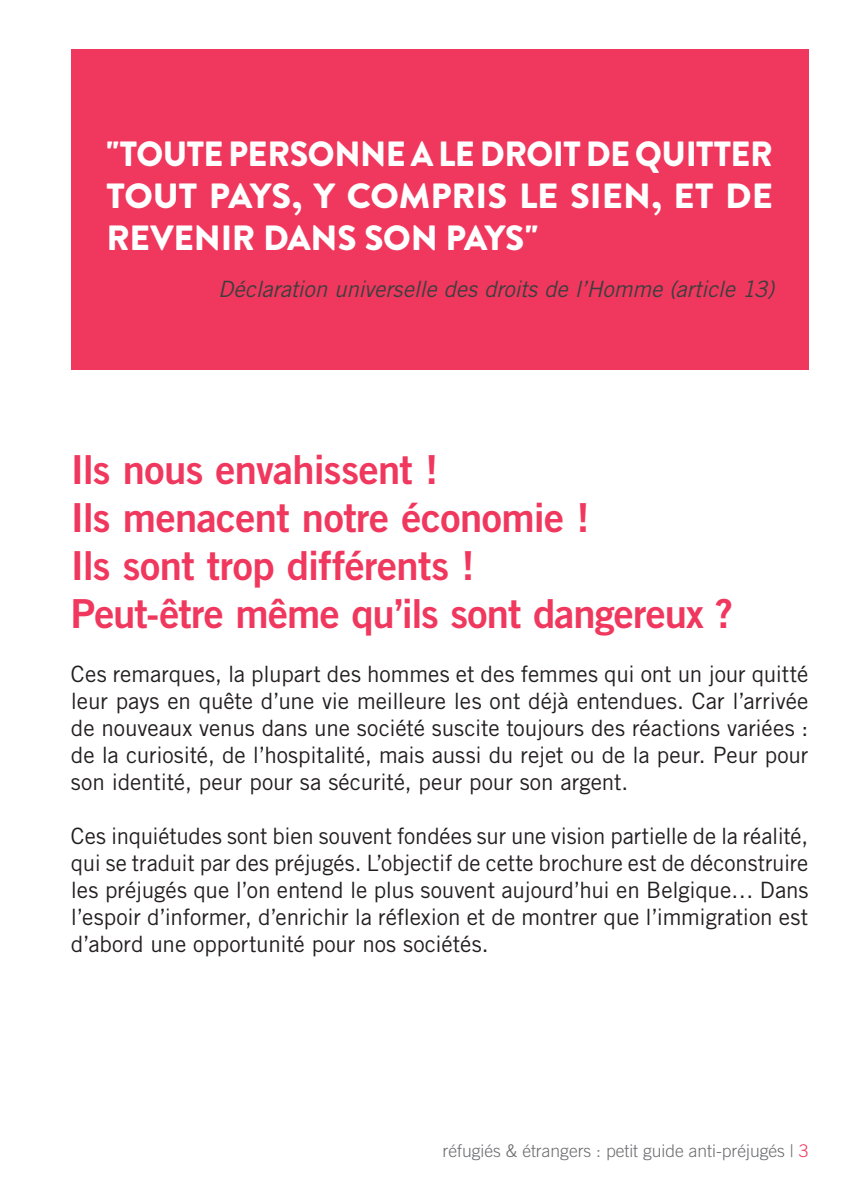
<style>
.page{position:relative;width:851px;height:1184px;background:#fff}
.page>*{position:absolute;margin:0;border:0;box-sizing:border-box;transform-origin:0 0}
.t1{font:40px/48px "Trade Gothic LT Bold Two";letter-spacing:-.015em;color:#f0385e}
.t2{font:900 35px/42px "Brandon Grotesque";letter-spacing:-.005em;color:#fff;text-align:justify}
.t3{font:22.5px/27px "Trade Gothic LT";letter-spacing:-.005em;color:#231f20;text-align:justify}
.t4{font:italic 22.5px "Trade Gothic LT";letter-spacing:-.01em;color:#3e3e3f}
.t5{font:300 17.5px "Trade Gothic LT";color:#6c6d70}
.s1{color:#f0385e}
</style>
<div class="page">
<div style="left:71px;top:50px;width:737px;height:320px;background:#f0385e"></div>
<h2 class="t2" style="left:106px;top:134px;width:668px">"TOUTE PERSONNE A LE DROIT DE QUITTER TOUT PAYS, Y COMPRIS LE SIEN, ET DE REVENIR DANS SON PAYS"</h2>
<p class="t4" style="left:218px;top:275px;width:557px">Déclaration universelle des droits de l’Homme (article 13)</p>
<h1 class="t1" style="left:71px;top:445px;width:663px">Ils nous envahissent !<br>Ils menacent notre économie !<br>Ils sont trop différents !<br>Peut-être même qu’ils sont dangereux ?</h1>
<p class="t3" style="left:71px;top:660px;width:739px">Ces remarques, la plupart des hommes et des femmes qui ont un jour quitté leur pays en quête d’une vie meilleure les ont déjà entendues. Car l’arrivée de nouveaux venus dans une société suscite toujours des réactions variées : de la curiosité, de l’hospitalité, mais aussi du rejet ou de la peur. Peur pour son identité, peur pour sa sécurité, peur pour son argent.</p>
<p class="t3" style="left:71px;top:822px;width:739px">Ces inquiétudes sont bien souvent fondées sur une vision partielle de la réalité, qui se traduit par des préjugés. L’objectif de cette brochure est de déconstruire les préjugés que l’on entend le plus souvent aujourd’hui en Belgique… Dans l’espoir d’informer, d’enrichir la réflexion et de montrer que l’immigration est d’abord une opportunité pour nos sociétés.</p>
<p class="t5" style="left:442px;top:1139px;width:367px">réfugiés &amp; étrangers : petit guide anti-préjugés | <span class="s1">3</span></p>
</div>
